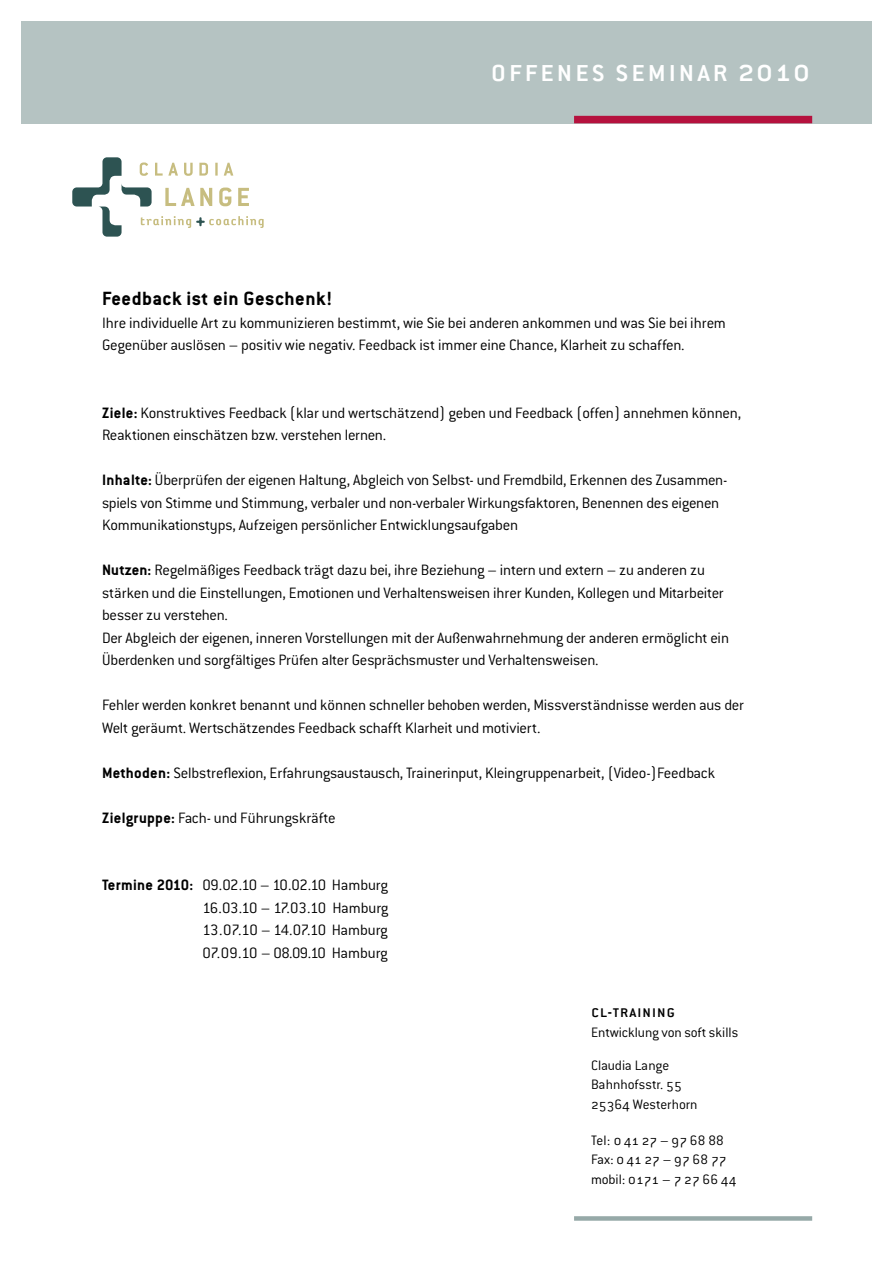
<style>
.page{position:relative;width:893px;height:1263px;background:#fff}
.page>*{position:absolute;margin:0;border:0;box-sizing:border-box;transform-origin:0 0}
.t1{font:500 33px "Conduit SCITC";letter-spacing:.05em;color:#fff}
.t2{font:700 21px "Conduit ITC";letter-spacing:.025em;color:#000}
.t3{font:500 18px "Conduit SCITC";letter-spacing:.025em;color:#000}
.t4{font:300 16.5px/22.5px "Conduit ITC";letter-spacing:-.015em;color:#000}
.t5{font:300 15px/19.5px "Conduit ITC";color:#000}
.t6{font:300 15px/19.5px "Conduit OSITC";letter-spacing:.01em;color:#000}
.s1{font-weight:700}
.s2{font-family:"Conduit OSITC"}
.s3{font-family:"Conduit ITC"}
</style>
<div class="page">
<div style="left:21px;top:21px;width:851px;height:102px;background:#b5c3c2"></div>
<div style="left:574px;top:116px;width:238px;height:7px;background:#b5123e"></div>
<svg style="left:72px;top:157px;width:192px;height:80px"></svg>
<div style="left:574px;top:1216px;width:238px;height:5px;background:#96a9a8"></div>
<h1 class="t1" style="left:491px;top:50px;width:321px">offenes seminar 2010</h1>
<p class="t2" style="left:102px;top:286px;width:232px">Feedback ist ein Geschenk!</p>
<p class="t4" style="left:102px;top:311px;width:625px">Ihre individuelle Art zu kommunizieren bestimmt, wie Sie bei anderen ankommen und was Sie bei ihrem<br>Gegenüber auslösen – positiv wie negativ. Feedback ist immer eine Chance, Klarheit zu schaffen.</p>
<p class="t4" style="left:102px;top:401px;width:641px"><span class="s1">Ziele:</span> Konstruktives Feedback (klar und wertschätzend) geben und Feedback (offen) annehmen können,<br>Reaktionen einschätzen bzw. verstehen lernen.</p>
<p class="t4" style="left:102px;top:468px;width:627px"><span class="s1">Inhalte:</span> Überprüfen der eigenen Haltung, Abgleich von Selbst- und Fremdbild, Erkennen des Zusammen&shy;spiels von Stimme und Stimmung, verbaler und non-verbaler Wirkungsfaktoren, Benennen des eigenen<br>Kommunikationstyps, Aufzeigen persönlicher Entwicklungsaufgaben</p>
<p class="t4" style="left:102px;top:558px;width:629px"><span class="s1">Nutzen:</span> Regelmäßiges Feedback trägt dazu bei, ihre Beziehung – intern und extern – zu anderen zu stärken und die Einstellungen, Emotionen und Verhaltensweisen ihrer Kunden, Kollegen und Mitarbeiter besser zu verstehen.<br>Der Abgleich der eigenen, inneren Vorstellungen mit der Außenwahrnehmung der anderen ermöglicht ein Überdenken und sorgfältiges Prüfen alter Gesprächsmuster und Verhaltensweisen.</p>
<p class="t4" style="left:102px;top:693px;width:643px">Fehler werden konkret benannt und können schneller behoben werden, Missverständnisse werden aus der<br>Welt geräumt. Wertschätzendes Feedback schafft Klarheit und motiviert.</p>
<p class="t4" style="left:102px;top:761px;width:614px"><span class="s1">Methoden:</span> Selbstreflexion, Erfahrungsaustausch, Trainerinput, Kleingruppenarbeit, (Video-)Feedback</p>
<p class="t4" style="left:102px;top:806px;width:235px"><span class="s1">Zielgruppe:</span> Fach- und Führungskräfte</p>
<p class="t4" style="left:203px;top:873px;width:187px;text-align:justify;text-indent:-101px"><span class="s1">Termine 2010:</span> 09.02.10 – 10.02.10 Hamburg 16.03.10 – 17.03.10 Hamburg 13.07.10 – 14.07.10 Hamburg 07.09.10 – 08.09.10 Hamburg</p>
<p class="t3" style="left:591px;top:1001px;width:86px">cl-training</p>
<p class="t5" style="left:591px;top:1022px;width:149px">Entwicklung von soft skills</p>
<p class="t5" style="left:591px;top:1055px;width:108px">Claudia Lange<br>Bahnhofsstr. <span class="s2">55<br>25364</span> Westerhorn</p>
<p class="t6" style="left:591px;top:1130px;width:147px"><span class="s3">Tel:</span> 0 41 27 – 97 68 88<br><span class="s3">Fax:</span> 0 41 27 – 97 68 77 <span class="s3">mobil:</span> 0171 – 7 27 66 44</p>
</div>
